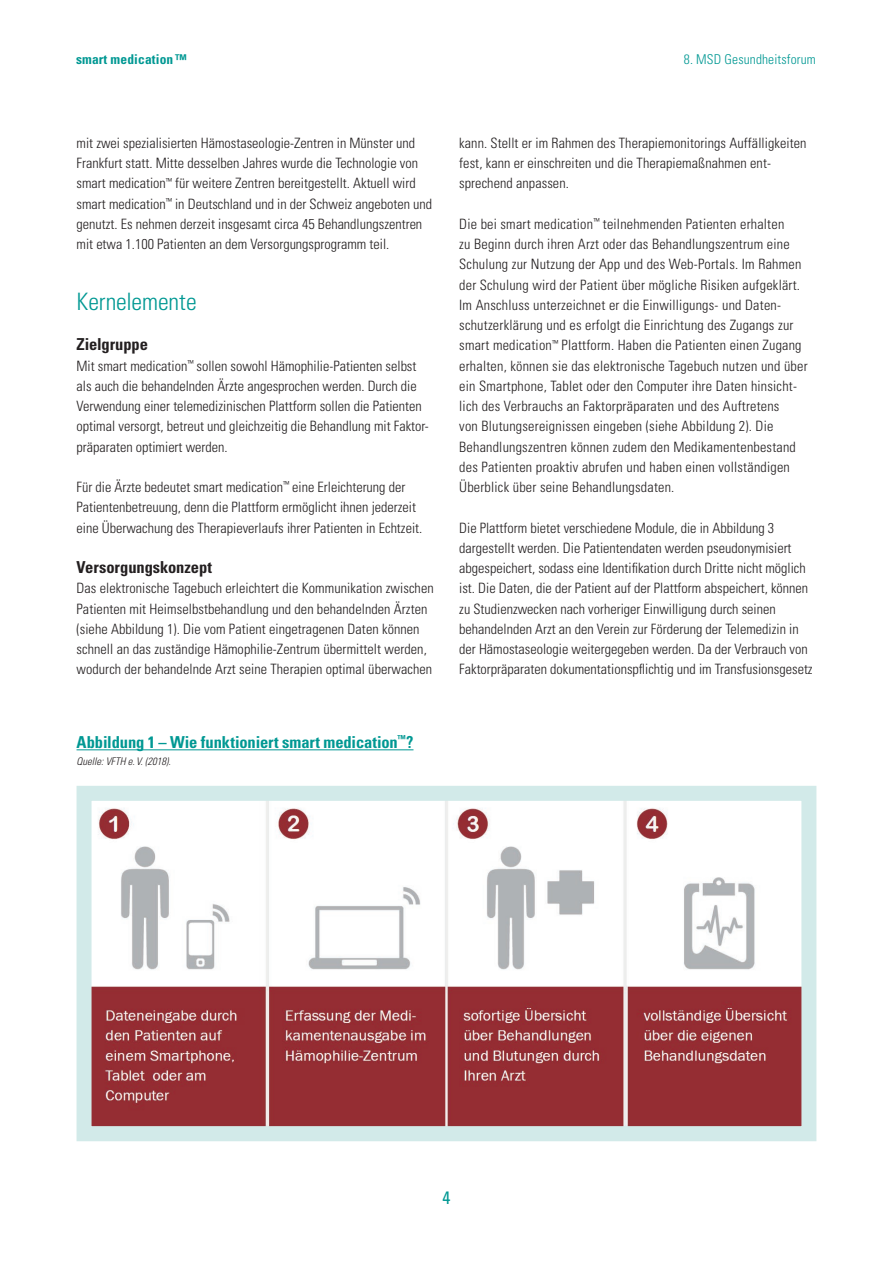
<style>
.page{position:relative;width:893px;height:1263px;background:#fff}
.page>*{position:absolute;margin:0;border:0;box-sizing:border-box;transform-origin:0 0}
.t1{font:300 condensed 24px "Univers LT Std";letter-spacing:-.005em;color:#009893}
.t2{font:condensed 18px "Univers LT Std";color:#009893}
.H-Tabelle_Infografik{font:700 condensed 16.5px "Univers LT Std";letter-spacing:-.005em;color:#009893}
.t3{font:700 condensed 16.5px "Univers LT Std";letter-spacing:-.005em;color:#231f20}
.Fließtext{font:300 condensed 14.25px/20.2px "Univers LT Std";color:#231f20}
.t4{font:300 condensed 13.5px "Univers LT Std";letter-spacing:.01em;color:#009893}
.t5{font:700 condensed 13.5px "Univers LT Std";letter-spacing:.01em;color:#009893}
.Quelle{font:italic 300 condensed 10.5px "Univers LT Std";color:#231f20}
</style>
<div class="page">
<svg style="left:76px;top:786px;width:741px;height:356px"></svg>
<hr style="left:77px;top:749px;width:336px;height:1px;background:#009893">
<p class="t5" style="left:76px;top:51px;width:112px">smart medication ™</p>
<p class="t4" style="left:684px;top:52px;width:133px">8. MSD Gesundheitsforum</p>
<p class="Fließtext" style="left:77px;top:133px;width:357px">mit zwei spezialisierten Hämostaseologie-Zentren in Münster und Frankfurt statt. Mitte desselben Jahres wurde die Technologie von smart medication<sup>™</sup> für weitere Zentren bereitgestellt. Aktuell wird smart medication<sup>™</sup> in Deutschland und in der Schweiz angeboten und genutzt. Es nehmen derzeit insgesamt circa 45 Behandlungszentren mit etwa 1.100 Patienten an dem Versorgungsprogramm teil.</p>
<h3 class="t1" style="left:77px;top:287px;width:122px">Kernelemente</h3>
<h4 class="t3" style="left:77px;top:334px;width:73px">Zielgruppe</h4>
<p class="Fließtext" style="left:77px;top:355px;width:354px">Mit smart medication<sup>™</sup> sollen sowohl Hämophilie-Patienten selbst als auch die behandelnden Ärzte angesprochen werden. Durch die Verwendung einer telemedizinischen Plattform sollen die Patienten optimal versorgt, betreut und gleichzeitig die Behandlung mit Faktor&shy;präparaten optimiert werden.</p>
<p class="Fließtext" style="left:77px;top:477px;width:347px">Für die Ärzte bedeutet smart medication<sup>™</sup> eine Erleichterung der<br>Patientenbetreuung, denn die Plattform ermöglicht ihnen jederzeit eine Überwachung des Therapieverlaufs ihrer Patienten in Echtzeit.</p>
<h4 class="t3" style="left:77px;top:557px;width:137px">Versorgungskonzept</h4>
<p class="Fließtext" style="left:77px;top:578px;width:359px">Das elektronische Tagebuch erleichtert die Kommunikation zwischen Patienten mit Heimselbstbehandlung und den behandelnden Ärzten (siehe Abbildung 1). Die vom Patient eingetragenen Daten können schnell an das zuständige Hämophilie-Zentrum übermittelt werden, wodurch der behandelnde Arzt seine Therapien optimal überwachen</p>
<p class="H-Tabelle_Infografik" style="left:77px;top:732px;width:338px">Abbildung 1 – Wie funktioniert smart medication<sup>™</sup>?</p>
<p class="Quelle" style="left:77px;top:754px;width:96px">Quelle: VFTH e.V. (2018).</p>
<p class="Fließtext" style="left:459px;top:133px;width:349px">kann. Stellt er im Rahmen des Therapiemonitorings Auffälligkeiten fest, kann er einschreiten und die Therapiemaßnahmen ent&shy;sprechend anpassen.</p>
<p class="Fließtext" style="left:459px;top:214px;width:350px">Die bei smart medication<sup>™</sup> teilnehmenden Patienten erhalten<br>zu Beginn durch ihren Arzt oder das Behandlungszentrum eine Schulung zur Nutzung der App und des Web-Portals. Im Rahmen der Schulung wird der Patient über mögliche Risiken aufgeklärt.<br>Im Anschluss unterzeichnet er die Einwilligungs- und Daten&shy;schutzerklärung und es erfolgt die Einrichtung des Zugangs zur smart medication<sup>™</sup> Plattform. Haben die Patienten einen Zugang erhalten, können sie das elektronische Tagebuch nutzen und über ein Smartphone, Tablet oder den Computer ihre Daten hinsicht&shy;lich des Verbrauchs an Faktorpräparaten und des Auftretens<br>von Blutungsereignissen eingeben (siehe Abbildung 2). Die Behandlungszentren können zudem den Medikamentenbestand des Patienten proaktiv abrufen und haben einen vollständigen Überblick über seine Behandlungsdaten.</p>
<p class="Fließtext" style="left:459px;top:517px;width:355px">Die Plattform bietet verschiedene Module, die in Abbildung 3 dargestellt werden. Die Patientendaten werden pseudonymisiert abgespeichert, sodass eine Identifikation durch Dritte nicht möglich ist. Die Daten, die der Patient auf der Plattform abspeichert, können zu Studienzwecken nach vorheriger Einwilligung durch seinen behandelnden Arzt an den Verein zur Förderung der Telemedizin in der Hämostaseologie weitergegeben werden. Da der Verbrauch von Faktorpräparaten dokumentationspflichtig und im Transfusionsgesetz</p>
<p class="t2" style="left:442px;top:1186px;width:9px">4</p>
</div>
